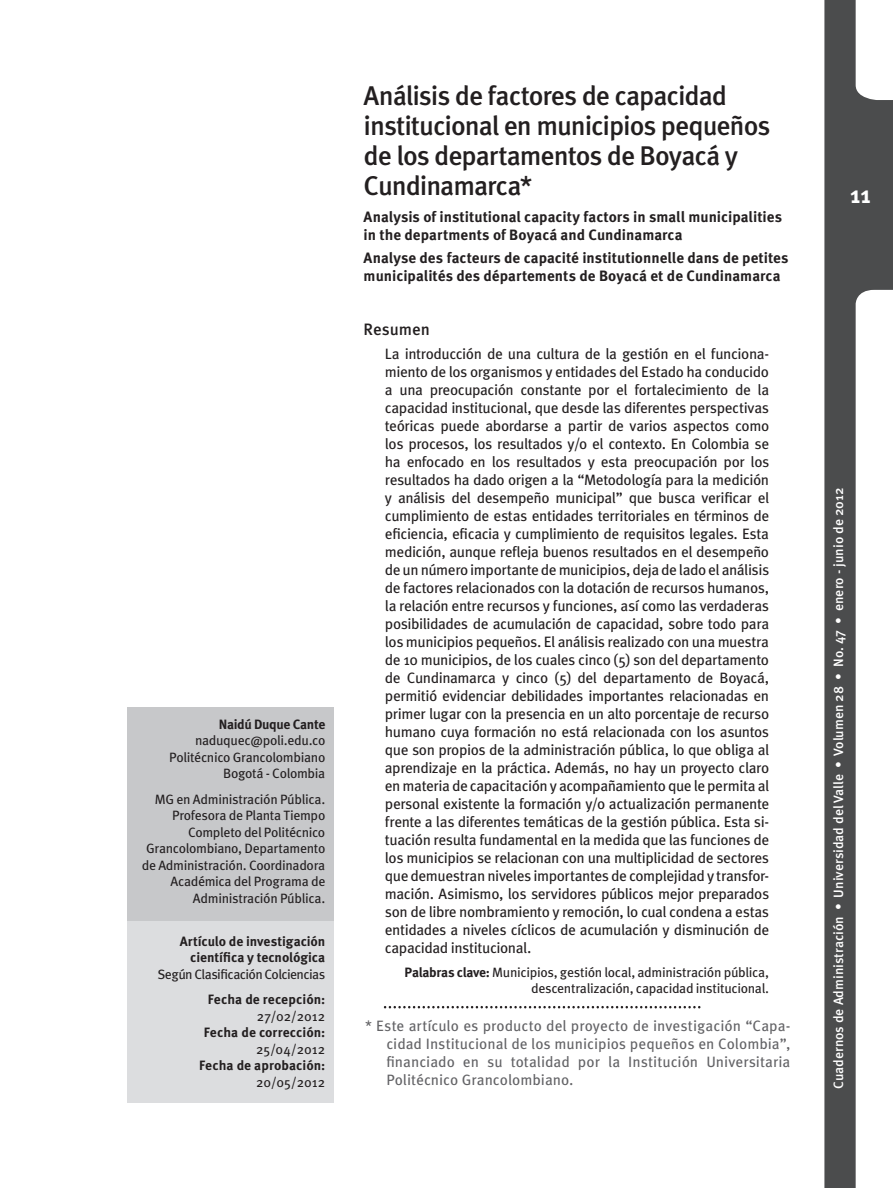
<style>
.page{position:relative;width:893px;height:1188px;background:#fff}
.page>*{position:absolute;margin:0;border:0;box-sizing:border-box;transform-origin:0 0}
.t1{font:500 27px/30px "Meta Pro";letter-spacing:-.04em;color:#231f20}
.t2{font:700 24px "Meta Pro";color:#fff}
.t3{font:500 16.5px "Meta Pro";letter-spacing:-.005em;color:#231f20}
.t4{font:15px/18px "Meta Pro";letter-spacing:-.03em;color:#231f20;text-align:justify}
.t5{font:700 15px/18px "Meta Pro";color:#231f20}
.t6{font:15px/18px "Meta Pro";color:#636366;text-align:justify}
.t7{font:13.5px/16.5px "Meta Pro";letter-spacing:-.025em;color:#231f20;text-align:right}
.t8{font:700 13.5px/16.5px "Meta Pro";letter-spacing:.005em;color:#231f20;text-align:right}
.t9{font:500 13.5px "Meta Pro";color:#fff}
.t10{font:13.5px "Meta Pro";letter-spacing:-.045em;color:#231f20}
.t11{font:700 13.5px "Meta Pro";letter-spacing:-.025em;color:#231f20}
.s1{font-weight:700}
</style>
<div class="page">
<svg style="left:824px;top:0;width:69px;height:1188px;fill:#4b4c4d"></svg>
<div style="left:128px;top:921px;width:206px;height:182px;background:#dcdddf"></div>
<div style="left:128px;top:708px;width:206px;height:213px;background:#c7c8ca"></div>
<svg style="left:384px;top:1006px;width:316px;height:2px"></svg>
<p class="t11" style="left:219px;top:716px;width:108px">Naidú Duque Cante</p>
<p class="t7" style="left:169px;top:733px;width:158px">naduquec@poli.edu.co<br>Politécnico Grancolombiano<br>Bogotá - Colombia</p>
<p class="t7" style="left:142px;top:791px;width:185px">MG en Administración Pública.<br>Profesora de Planta Tiempo<br>Completo del Politécnico<br>Grancolombiano, Departamento de Administración. Coordinadora<br>Académica del Programa de<br>Administración Pública.</p>
<p class="t8" style="left:180px;top:933px;width:147px">Artículo de investigación científica y tecnológica</p>
<p class="t10" style="left:157px;top:965px;width:169px">Según Clasificación Colciencias</p>
<p class="t8" style="left:208px;top:992px;width:119px">Fecha de recepción:</p>
<p class="t7" style="left:257px;top:1008px;width:70px">27/02/2012</p>
<p class="t8" style="left:204px;top:1025px;width:123px">Fecha de corrección:</p>
<p class="t7" style="left:256px;top:1041px;width:71px">25/04/2012</p>
<p class="t8" style="left:199px;top:1058px;width:128px">Fecha de aprobación:</p>
<p class="t7" style="left:256px;top:1074px;width:71px">20/05/2012</p>
<h1 class="t1" style="left:364px;top:82px;width:408px">Análisis de factores de capacidad institucional en municipios pequeños de los departamentos de Boyacá y<br>Cundinamarca*</h1>
<p class="t5" style="left:364px;top:209px;width:420px">Analysis of institutional capacity factors in small municipalities in the departments of Boyacá and Cundinamarca</p>
<p class="t5" style="left:364px;top:249px;width:426px">Analyse des facteurs de capacité institutionnelle dans de petites municipalités des départements de Boyacá et de Cundinamarca</p>
<p class="t3" style="left:364px;top:318px;width:68px">Resumen</p>
<p class="t4" style="left:385px;top:346px;width:386px">La introducción de una cultura de la gestión en el funciona&shy;miento de los organismos y entidades del Estado ha conducido a una preocupación constante por el fortalecimiento de la capacidad institucional, que desde las diferentes perspectivas teóricas puede abordarse a partir de varios aspectos como los procesos, los resultados y/o el contexto. En Colombia se ha enfocado en los resultados y esta preocupación por los resultados ha dado origen a la “Metodología para la medición y análisis del desempeño municipal” que busca verificar el cumplimiento de estas entidades territoriales en términos de eficiencia, eficacia y cumplimiento de requisitos legales. Esta medición, aunque refleja buenos resultados en el desempeño de un número importante de municipios, deja de lado el análisis de factores relacionados con la dotación de recursos humanos, la relación entre recursos y funciones, así como las verdaderas posibilidades de acumulación de capacidad, sobre todo para los municipios pequeños. El análisis realizado con una muestra de 10 municipios, de los cuales cinco (5) son del departamento de Cundinamarca y cinco (5) del departamento de Boyacá, permitió evidenciar debilidades importantes relacionadas en primer lugar con la presencia en un alto porcentaje de recurso humano cuya formación no está relacionada con los asuntos que son propios de la administración pública, lo que obliga al aprendizaje en la práctica. Además, no hay un proyecto claro en materia de capacitación y acompañamiento que le permita al personal existente la formación y/o actualización permanente frente a las diferentes temáticas de la gestión pública. Esta si&shy;tuación resulta fundamental en la medida que las funciones de los municipios se relacionan con una multiplicidad de sectores que demuestran niveles importantes de complejidad y transfor&shy;mación. Asimismo, los servidores públicos mejor preparados son de libre nombramiento y remoción, lo cual condena a estas entidades a niveles cíclicos de acumulación y disminución de capacidad institucional.</p>
<p class="t7" style="left:404px;top:964px;width:366px"><span class="s1">Palabras clave:</span> Municipios, gestión local, administración pública, descentralización, capacidad institucional.</p>
<p class="t6" style="left:386px;top:1017px;width:406px;text-indent:-21px">* Este artículo es producto del proyecto de investigación “Capa&shy;cidad Institucional de los municipios pequeños en Colombia”, financiado en su totalidad por la Institución Universitaria Politécnico Grancolombiano.</p>
<h2 class="t2" style="left:850px;top:180px;width:22px">11</h2>
<p class="t9" style="left:830px;top:1089px;width:603px;rotate:-90deg">Cuadernos de Administración • Universidad del Valle • Volumen 28 • No. 47 • enero - junio de 2012</p>
</div>
